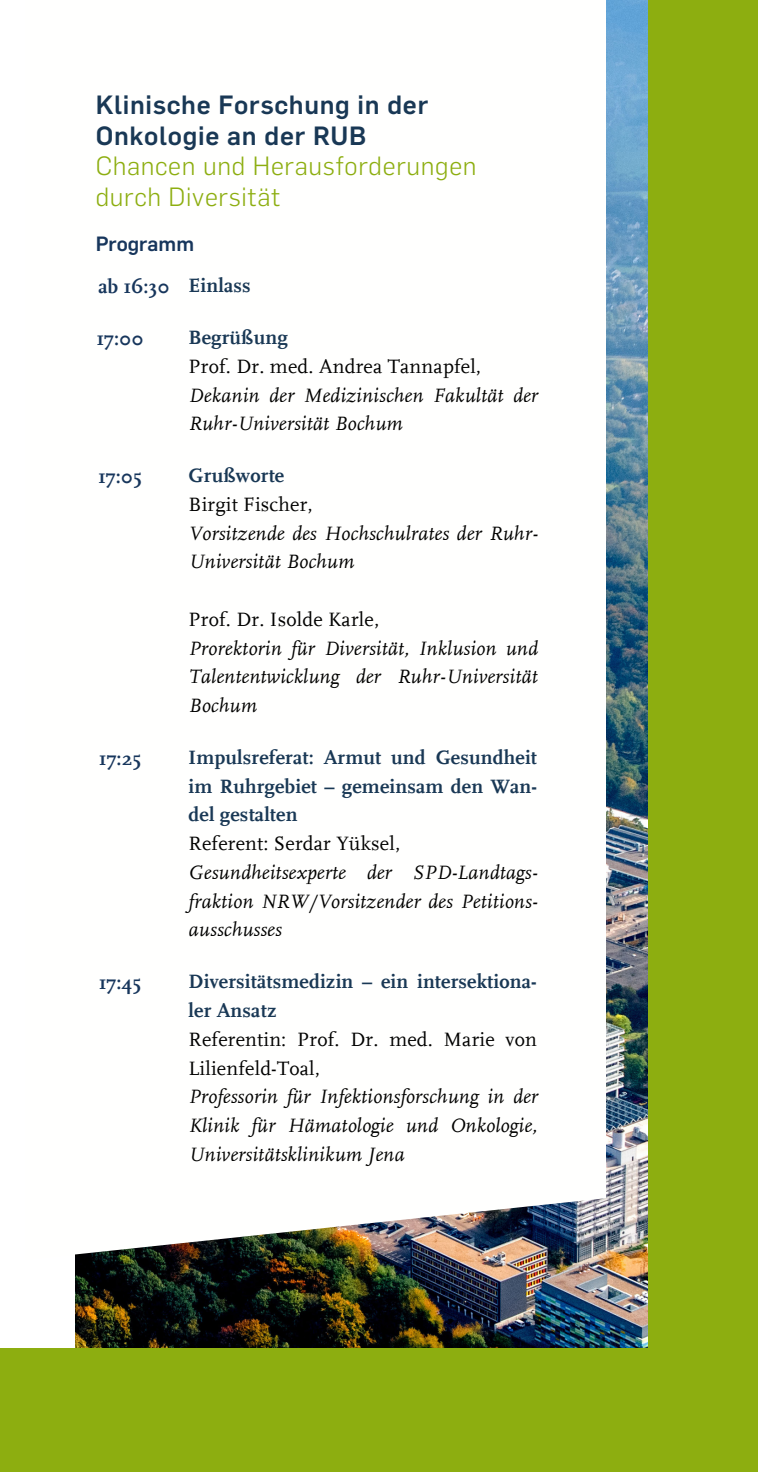
<style>
.page{position:relative;width:758px;height:1472px;background:#fff}
.page>*{position:absolute;margin:0;border:0;box-sizing:border-box;transform-origin:0 0}
.t1{font:300 25.88px/30.4px "Rub Flama";letter-spacing:.025em;color:#8dae10}
.t2{font:700 25.88px/30.4px "Rub Flama";letter-spacing:.025em;color:#193855}
.t3{font:italic 20.25px/28.8px "RUB Scala MZ";letter-spacing:.01em;color:#000;text-align:justify}
.t4{font:700 20.25px/28.8px "RUB Scala MZ";letter-spacing:.01em;color:#193855;text-align:justify}
.t5{font:20.25px/28.8px "RUB Scala MZ";letter-spacing:.01em;color:#000}
.t6{font:700 20.25px "RUB Scala MZ";color:#17365c}
.t7{font:700 20.25px "Rub Flama";color:#17365c}
</style>
<div class="page">
<img style="left:76px;top:0;width:572px;height:1348px">
<div style="left:26px;top:0;width:580px;height:891px;background:#fffffe"></div>
<svg style="left:75px;top:891px;width:531px;height:368px"></svg>
<div style="left:0;top:1348px;width:758px;height:123px;background:#8dae10"></div>
<div style="left:648px;top:0;width:110px;height:1471px;background:#8dae10"></div>
<p class="t2" style="left:96px;top:90px;width:334px">Klinische Forschung in der<br>Onkologie an der RUB</p>
<p class="t1" style="left:96px;top:151px;width:382px">Chancen und Herausforderungen durch Diversität</p>
<p class="t7" style="left:96px;top:232px;width:100px">Programm</p>
<p class="t6" style="left:98px;top:274px;width:73px">ab 16:30</p>
<p class="t4" style="left:189px;top:271px;width:64px">Einlass</p>
<p class="t4" style="left:189px;top:323px;width:100px">Begrüßung</p>
<p class="t5" style="left:189px;top:352px;width:294px">Prof. Dr. med. Andrea Tannapfel,</p>
<p class="t3" style="left:189px;top:380px;width:351px">Dekanin der Medizinischen Fakultät der<br>Ruhr-Universität Bochum</p>
<p class="t6" style="left:96px;top:326px;width:49px">17:00</p>
<p class="t6" style="left:98px;top:464px;width:45px">17:05</p>
<p class="t4" style="left:189px;top:461px;width:97px">Grußworte</p>
<p class="t5" style="left:189px;top:490px;width:125px">Birgit Fischer,</p>
<p class="t3" style="left:189px;top:518px;width:350px">Vorsitzende des Hochschulrates der Ruhr-<br>Universität Bochum</p>
<p class="t5" style="left:189px;top:604px;width:192px">Prof. Dr. Isolde Karle,</p>
<p class="t3" style="left:189px;top:633px;width:351px">Prorektorin für Diversität, Inklusion und Talententwicklung der Ruhr-Universität Bochum</p>
<p class="t6" style="left:99px;top:745px;width:44px">17:25</p>
<p class="t4" style="left:189px;top:743px;width:350px">Impulsreferat: Armut und Gesundheit im Ruhrgebiet – gemeinsam den Wan&shy;del gestalten</p>
<p class="t5" style="left:189px;top:829px;width:213px">Referent: Serdar Yüksel,</p>
<p class="t3" style="left:189px;top:857px;width:350px">Gesundheitsexperte der SPD-Landtags&shy;fraktion NRW/Vorsitzender des Petitions&shy;ausschusses</p>
<p class="t6" style="left:99px;top:970px;width:44px">17:45</p>
<p class="t4" style="left:189px;top:967px;width:350px">Diversitätsmedizin – ein intersektiona&shy;ler Ansatz</p>
<p class="t5" style="left:189px;top:1024px;width:350px">Referentin: Prof. Dr. med. Marie von<br>Lilienfeld-Toal,</p>
<p class="t3" style="left:189px;top:1082px;width:351px">Professorin für Infektionsforschung in der Klinik für Hämatologie und Onkologie, Universitätsklinikum Jena</p>
</div>
